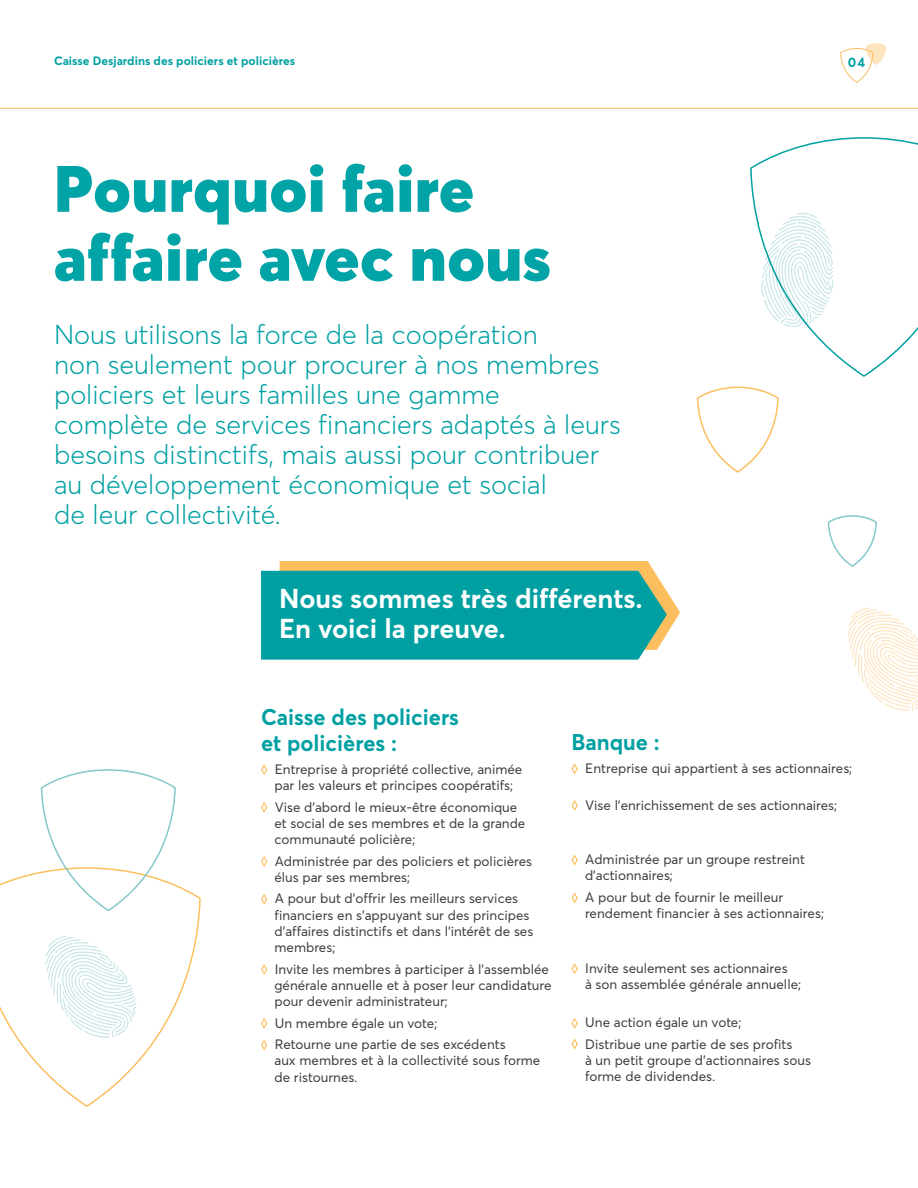
<style>
.page{position:relative;width:918px;height:1188px;background:#fff}
.page>*{position:absolute;margin:0;border:0;box-sizing:border-box;transform-origin:0 0}
._01-titre{font:900 64.5px/69px "Averta";letter-spacing:.01em;color:#00a3a6}
._04_Citation{font:300 27px/30px "Averta";color:#00a0a2}
._04_Citation-2{font:700 27px/30px "Averta";color:#fff}
._03_SousTitre_2{font:700 22.5px/25.5px "Averta";color:#00a0a2}
.Bullet{font:13.5px/16.2px "Averta";color:#3e3e3f}
.t1{font:700 13.5px "Averta";color:#00a0a2}
.t2{font:700 12px "Averta";color:#00a0a2}
</style>
<div class="page">
<svg style="left:261px;top:561px;width:419px;height:99px;background:#28a79e"></svg>
<svg style="left:261px;top:764px;width:6px;height:11px"></svg>
<svg style="left:261px;top:802px;width:6px;height:11px"></svg>
<svg style="left:261px;top:856px;width:6px;height:11px"></svg>
<svg style="left:261px;top:894px;width:6px;height:11px"></svg>
<svg style="left:261px;top:964px;width:6px;height:11px"></svg>
<svg style="left:261px;top:1018px;width:6px;height:11px"></svg>
<svg style="left:261px;top:1039px;width:6px;height:12px"></svg>
<svg style="left:571px;top:763px;width:7px;height:11px"></svg>
<svg style="left:571px;top:800px;width:7px;height:11px"></svg>
<svg style="left:571px;top:855px;width:7px;height:11px"></svg>
<svg style="left:571px;top:892px;width:7px;height:11px"></svg>
<svg style="left:571px;top:963px;width:7px;height:11px"></svg>
<svg style="left:571px;top:1018px;width:7px;height:11px"></svg>
<svg style="left:571px;top:1038px;width:7px;height:12px"></svg>
<svg style="left:0;top:872px;width:201px;height:235px"></svg>
<svg style="left:696px;top:386px;width:83px;height:87px"></svg>
<svg style="left:827px;top:515px;width:50px;height:52px"></svg>
<svg style="left:40px;top:769px;width:137px;height:143px"></svg>
<svg style="left:840px;top:43px;width:47px;height:40px"></svg>
<hr style="left:0;top:108px;width:918px;height:1px;background:#fdbe5e">
<svg style="left:750px;top:137px;width:168px;height:240px"></svg>
<svg style="left:45px;top:936px;width:92px;height:102px"></svg>
<svg style="left:848px;top:607px;width:70px;height:104px"></svg>
<p class="t2" style="left:54px;top:54px;width:243px">Caisse Desjardins des policiers et policières</p>
<p class="t1" style="left:848px;top:53px;width:19px">04</p>
<p class="_01-titre" style="left:54px;top:153px;width:498px">Pourquoi faire affaire avec nous</p>
<p class="_04_Citation" style="left:54px;top:319px;width:568px">Nous utilisons la force de la coopération<br>non seulement pour procurer à nos membres policiers et leurs familles une gamme complète de services financiers adaptés à leurs besoins distinctifs, mais aussi pour contribuer au développement économique et social<br>de leur collectivité.</p>
<p class="_04_Citation-2" style="left:279px;top:583px;width:365px">Nous sommes très différents.<br>En voici la preuve.</p>
<p class="_03_SousTitre_2" style="left:261px;top:704px;width:200px">Caisse des policiers et policières :</p>
<p class="Bullet" style="left:274px;top:761px;width:249px">Entreprise à propriété collective, animée par les valeurs et principes coopératifs;</p>
<p class="Bullet" style="left:274px;top:799px;width:252px">Vise d’abord le mieux-être économique et social de ses membres et de la grande communauté policière;</p>
<p class="Bullet" style="left:274px;top:853px;width:259px">Administrée par des policiers et policières élus par ses membres;</p>
<p class="Bullet" style="left:274px;top:890px;width:260px">A pour but d’offrir les meilleurs services financiers en s’appuyant sur des principes d’affaires distinctifs et dans l’intérêt de ses membres;</p>
<p class="Bullet" style="left:274px;top:961px;width:279px">Invite les membres à participer à l’assemblée générale annuelle et à poser leur candidature pour devenir administrateur;</p>
<p class="Bullet" style="left:275px;top:1015px;width:164px">Un membre égale un vote;</p>
<p class="Bullet" style="left:274px;top:1036px;width:267px">Retourne une partie de ses excédents<br>aux membres et à la collectivité sous forme de ristournes.</p>
<p class="_03_SousTitre_2" style="left:572px;top:729px;width:90px">Banque :</p>
<p class="Bullet" style="left:585px;top:760px;width:269px">Entreprise qui appartient à ses actionnaires;</p>
<p class="Bullet" style="left:585px;top:797px;width:254px">Vise l’enrichissement de ses actionnaires;</p>
<p class="Bullet" style="left:585px;top:851px;width:222px">Administrée par un groupe restreint d’actionnaires;</p>
<p class="Bullet" style="left:585px;top:889px;width:241px">A pour but de fournir le meilleur rendement financier à ses actionnaires;</p>
<p class="Bullet" style="left:585px;top:960px;width:218px">Invite seulement ses actionnaires<br>à son assemblée générale annuelle;</p>
<p class="Bullet" style="left:585px;top:1014px;width:158px">Une action égale un vote;</p>
<p class="Bullet" style="left:585px;top:1036px;width:228px">Distribue une partie de ses profits<br>à un petit groupe d’actionnaires sous forme de dividendes.</p>
</div>
